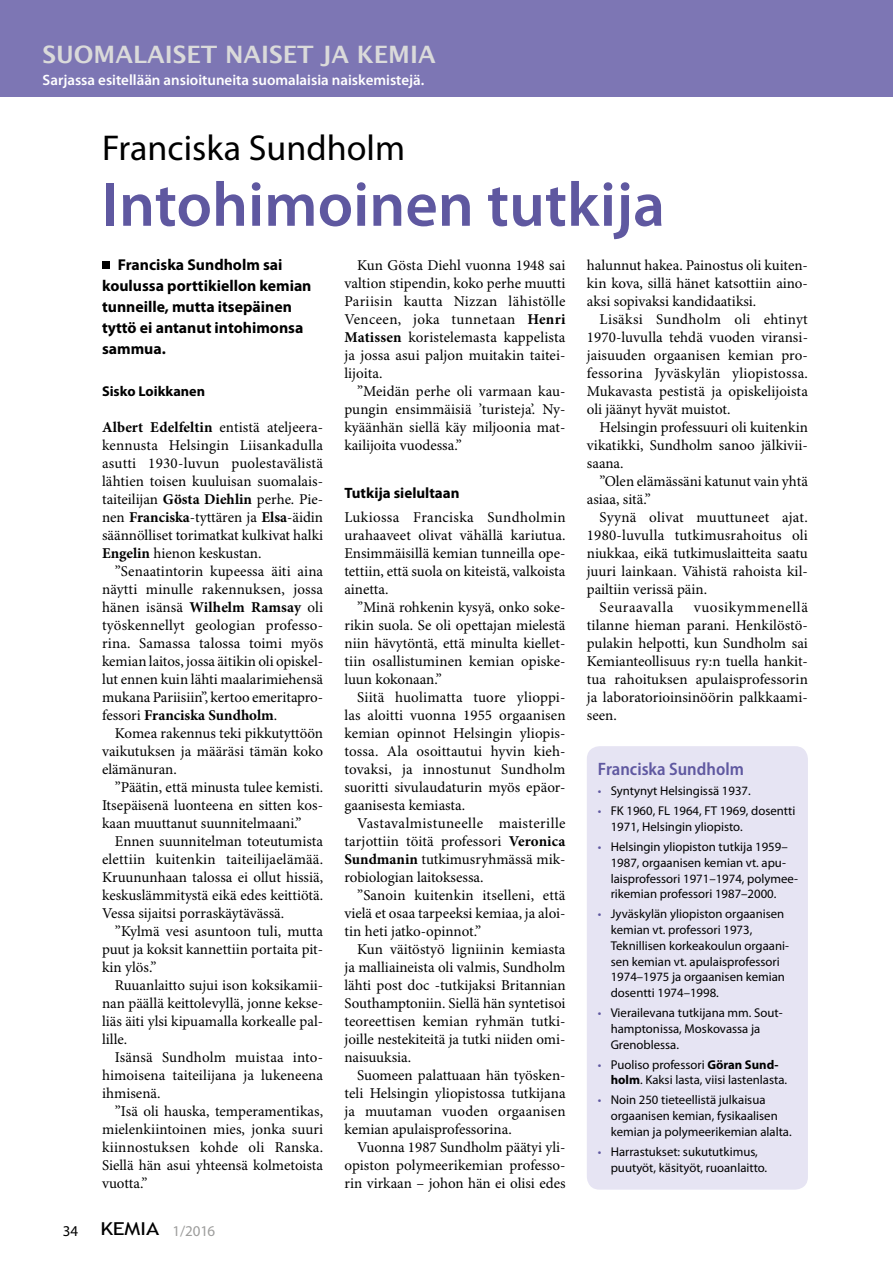
<style>
.page{position:relative;width:893px;height:1263px;background:#fff}
.page>*{position:absolute;margin:0;border:0;box-sizing:border-box;transform-origin:0 0}
.t1{font:600 63px "Myriad Pro";color:#5f58a0}
.t2{font:36px "Myriad Pro";color:#000}
.t3{font:600 24px "Lucida Sans";color:#dadada}
.t4{font:600 semi-condensed 18px "Myriad Pro";color:#5f58a0}
.t5{font:700 15.75px/21px "Myriad Pro";color:#000}
.t6{font:15px/18px "Minion Pro";color:#000;text-align:justify}
.t7{font:600 15px "Myriad Pro";color:#fff}
.t8{font:700 15px "Myriad Pro";color:#000}
.t9{font:15px "Myriad Pro";color:#9d9d9c}
.t10{font:15px "Minion Pro";letter-spacing:.04em;color:#000}
.t11{font:15px "Myriad Pro";color:#000}
.t12{font:700 14.25px "Myriad Pro";color:#000}
.t13{font:12.75px/15.8px "Myriad Pro";color:#000}
.s1{font-weight:700}
.s2{color:#5f58a0}
.s3{font-family:"Trebuchet MS";font-size:17.85px;color:#000}
</style>
<div class="page">
<div style="left:0;top:0;width:893px;height:97px;background:#7d76b4"></div>
<div style="left:587px;top:746px;width:221px;height:443px;background:#e6e4f3;border-radius:13px"></div>
<div style="left:102px;top:261px;width:8px;height:8px;background:#000"></div>
<h3 class="t3" style="left:43px;top:41px;width:395px">SUOMALAISET NAISET JA KEMIA</h3>
<p class="t7" style="left:43px;top:72px;width:383px">Sarjassa esitellään ansioituneita suomalaisia naiskemistejä.</p>
<h2 class="t2" style="left:102px;top:125px;width:304px">Franciska Sundholm</h2>
<h1 class="t1" style="left:102px;top:170px;width:564px">Intohimoinen tutkija</h1>
<p class="t6" style="left:344px;top:257px;width:223px;text-indent:13px">Kun Gösta Diehl vuonna 1948 sai valtion stipendin, koko perhe muutti Pariisin kautta Nizzan lähistölle Venceen, joka tunnetaan <span class="s1">Henri Matissen</span> koristelemasta kappelista ja jossa asui paljon muitakin taitei&shy;lijoita.</p>
<p class="t6" style="left:344px;top:383px;width:223px;text-indent:13px">”Meidän perhe oli varmaan kau&shy;pungin ensimmäisiä ’turisteja’. Ny&shy;kyäänhän siellä käy miljoonia mat&shy;kailijoita vuodessa.”</p>
<p class="t8" style="left:344px;top:484px;width:117px">Tutkija sielultaan</p>
<p class="t6" style="left:344px;top:509px;width:223px">Lukiossa Franciska Sundholmin urahaaveet olivat vähällä kariutua.<br>Ensimmäisillä kemian tunneilla ope&shy;tettiin, että suola on kiteistä, valkoista ainetta.</p>
<p class="t6" style="left:344px;top:599px;width:223px;text-indent:13px">”Minä rohkenin kysyä, onko soke&shy;rikin suola. Se oli opettajan mielestä niin hävytöntä, että minulta kiellet&shy;tiin osallistuminen kemian opiske&shy;luun kokonaan.”</p>
<p class="t6" style="left:344px;top:689px;width:223px;text-indent:13px">Siitä huolimatta tuore ylioppi&shy;las aloitti vuonna 1955 orgaanisen kemian opinnot Helsingin yliopis&shy;tossa. Ala osoittautui hyvin kieh&shy;tovaksi, ja innostunut Sundholm suoritti sivulaudaturin myös epäor&shy;gaanisesta kemiasta.</p>
<p class="t6" style="left:344px;top:815px;width:223px;text-indent:13px">Vastavalmistuneelle maisterille tarjottiin töitä professori <span class="s1">Veronica Sundmanin</span> tutkimusryhmässä mik&shy;robiologian laitoksessa.</p>
<p class="t6" style="left:344px;top:887px;width:223px;text-indent:13px">”Sanoin kuitenkin itselleni, että vielä et osaa tarpeeksi kemiaa, ja aloi&shy;tin heti jatko-opinnot.”</p>
<p class="t6" style="left:344px;top:941px;width:223px;text-indent:13px">Kun väitöstyö ligniinin kemiasta ja malliaineista oli valmis, Sundholm lähti post doc -tutkijaksi Britannian Southamptoniin. Siellä hän syntetisoi teoreettisen kemian ryhmän tutki&shy;joille nestekiteitä ja tutki niiden omi&shy;naisuuksia.</p>
<p class="t6" style="left:344px;top:1067px;width:223px;text-indent:13px">Suomeen palattuaan hän työsken&shy;teli Helsingin yliopistossa tutkijana ja muutaman vuoden orgaanisen kemian apulaisprofessorina.</p>
<p class="t6" style="left:344px;top:1139px;width:223px;text-indent:13px">Vuonna 1987 Sundholm päätyi yli&shy;opiston polymeerikemian professo&shy;rin virkaan – johon hän ei olisi edes</p>
<p class="t5" style="left:102px;top:255px;width:211px;text-indent:16px">Franciska Sundholm sai koulussa porttikiellon kemian tunneille, mutta itsepäinen tyttö ei antanut intohimonsa sammua.</p>
<p class="t12" style="left:102px;top:383px;width:105px">Sisko Loikkanen</p>
<p class="t6" style="left:102px;top:419px;width:223px"><span class="s1">Albert Edelfeltin</span> entistä ateljeera&shy;kennusta Helsingin Liisankadulla asutti 1930-luvun puolestavälistä lähtien toisen kuuluisan suomalais&shy;taiteilijan <span class="s1">Gösta Diehlin</span> perhe. Pie&shy;nen <span class="s1">Franciska</span>-tyttären ja <span class="s1">Elsa</span>-äidin säännölliset torimatkat kulkivat halki <span class="s1">Engelin</span> hienon keskustan.</p>
<p class="t6" style="left:102px;top:563px;width:223px;text-indent:13px">”Senaatintorin kupeessa äiti aina näytti minulle rakennuksen, jossa hänen isänsä <span class="s1">Wilhelm Ramsay</span> oli työskennellyt geologian professo&shy;rina. Samassa talossa toimi myös kemian laitos, jossa äitikin oli opiskel&shy;lut ennen kuin lähti maalarimiehensä mukana Pariisiin”, kertoo emeritapro&shy;fessori <span class="s1">Franciska Sundholm</span>.</p>
<p class="t6" style="left:102px;top:725px;width:223px;text-indent:13px">Komea rakennus teki pikkutyttöön vaikutuksen ja määräsi tämän koko elämänuran.</p>
<p class="t6" style="left:102px;top:779px;width:223px;text-indent:13px">”Päätin, että minusta tulee kemisti.<br>Itsepäisenä luonteena en sitten kos&shy;kaan muuttanut suunnitelmaani.”</p>
<p class="t6" style="left:102px;top:833px;width:223px;text-indent:13px">Ennen suunnitelman toteutumista elettiin kuitenkin taiteilijaelämää.<br>Kruununhaan talossa ei ollut hissiä, keskuslämmitystä eikä edes keittiötä.<br>Vessa sijaitsi porraskäytävässä.</p>
<p class="t6" style="left:102px;top:923px;width:223px;text-indent:13px">”Kylmä vesi asuntoon tuli, mutta puut ja koksit kannettiin portaita pit&shy;kin ylös.”</p>
<p class="t6" style="left:102px;top:977px;width:223px;text-indent:13px">Ruuanlaitto sujui ison koksikamii&shy;nan päällä keittolevyllä, jonne kekse&shy;liäs äiti ylsi kipuamalla korkealle pal&shy;lille.</p>
<p class="t6" style="left:102px;top:1049px;width:223px;text-indent:13px">Isänsä Sundholm muistaa into&shy;himoisena taiteilijana ja lukeneena ihmisenä.</p>
<p class="t6" style="left:102px;top:1103px;width:223px;text-indent:13px">”Isä oli hauska, temperamentikas, mielenkiintoinen mies, jonka suuri kiinnostuksen kohde oli Ranska.<br>Siellä hän asui yhteensä kolmetoista vuotta.”</p>
<p class="t6" style="left:587px;top:257px;width:223px">halunnut hakea. Painostus oli kuiten&shy;kin kova, sillä hänet katsottiin aino&shy;aksi sopivaksi kandidaatiksi.</p>
<p class="t6" style="left:587px;top:311px;width:223px;text-indent:13px">Lisäksi Sundholm oli ehtinyt 1970-luvulla tehdä vuoden viransi&shy;jaisuuden orgaanisen kemian pro&shy;fessorina Jyväskylän yliopistossa.<br>Mukavasta pestistä ja opiskelijoista oli jäänyt hyvät muistot.</p>
<p class="t6" style="left:587px;top:419px;width:223px;text-indent:13px">Helsingin professuuri oli kuitenkin vikatikki, Sundholm sanoo jälkivii&shy;saana.</p>
<p class="t6" style="left:587px;top:473px;width:223px;text-indent:13px">”Olen elämässäni katunut vain yhtä asiaa, sitä.”</p>
<p class="t6" style="left:600px;top:509px;width:210px">Syynä olivat muuttuneet ajat.</p>
<p class="t6" style="left:587px;top:527px;width:223px">1980-luvulla tutkimusrahoitus oli</p>
<p class="t6" style="left:587px;top:545px;width:223px">niukkaa, eikä tutkimuslaitteita saatu</p>
<p class="t6" style="left:587px;top:563px;width:223px">juuri lainkaan. Vähistä rahoista kil-</p>
<p class="t6" style="left:587px;top:581px;width:122px">pailtiin verissä päin.</p>
<p class="t10" style="left:600px;top:598px;width:75px">Seuraavalla</p>
<p class="t6" style="left:587px;top:599px;width:223px;text-indent:107px">vuosikymmenellä tilanne hieman parani. Henkilöstö&shy;pulakin helpotti, kun Sundholm sai Kemianteollisuus ry:n tuella hankit&shy;tua rahoituksen apulaisprofessorin ja laboratorioinsinöörin palkkaami&shy;seen.</p>
<p class="t4" style="left:598px;top:759px;width:147px">Franciska Sundholm</p>
<p class="t13" style="left:598px;top:783px;width:154px"><span class="s2">•</span> Syntynyt Helsingissä 1937.</p>
<p class="t13" style="left:611px;top:803px;width:186px;text-indent:-13px"><span class="s2">•</span> FK 1960, FL 1964, FT 1969, dosentti<br>1971, Helsingin yliopisto.</p>
<p class="t13" style="left:611px;top:839px;width:189px;text-indent:-13px"><span class="s2">•</span> Helsingin yliopiston tutkija 1959– 1987, orgaanisen kemian vt. apu&shy;laisprofessori 1971–1974, polymee&shy;rikemian professori 1987–2000.</p>
<p class="t13" style="left:611px;top:906px;width:180px;text-indent:-13px"><span class="s2">•</span> Jyväskylän yliopiston orgaanisen kemian vt. professori 1973,<br>Teknillisen korkeakoulun orgaani&shy;sen kemian vt. apulaisprofessori<br>1974–1975 ja orgaanisen kemian dosentti 1974–1998.</p>
<p class="t13" style="left:611px;top:1005px;width:173px;text-indent:-13px"><span class="s2">•</span> Vierailevana tutkijana mm. Sout&shy;hamptonissa, Moskovassa ja<br>Grenoblessa.</p>
<p class="t13" style="left:611px;top:1056px;width:178px;text-indent:-13px"><span class="s2">•</span> Puoliso professori <span class="s1">Göran Sund&shy;holm</span>. Kaksi lasta, viisi lastenlasta.</p>
<p class="t13" style="left:611px;top:1092px;width:182px;text-indent:-13px"><span class="s2">•</span> Noin 250 tieteellistä julkaisua orgaanisen kemian, fysikaalisen kemian ja polymeerikemian alalta.</p>
<p class="t13" style="left:611px;top:1143px;width:158px;text-indent:-13px"><span class="s2">•</span> Harrastukset: sukututkimus, puutyöt, käsityöt, ruoanlaitto.</p>
<p class="t11" style="left:63px;top:1221px;width:17px">34</p>
<p class="t9" style="left:100px;top:1221px;width:116px"><span class="s3">KEMIA</span> 1/2016</p>
</div>
